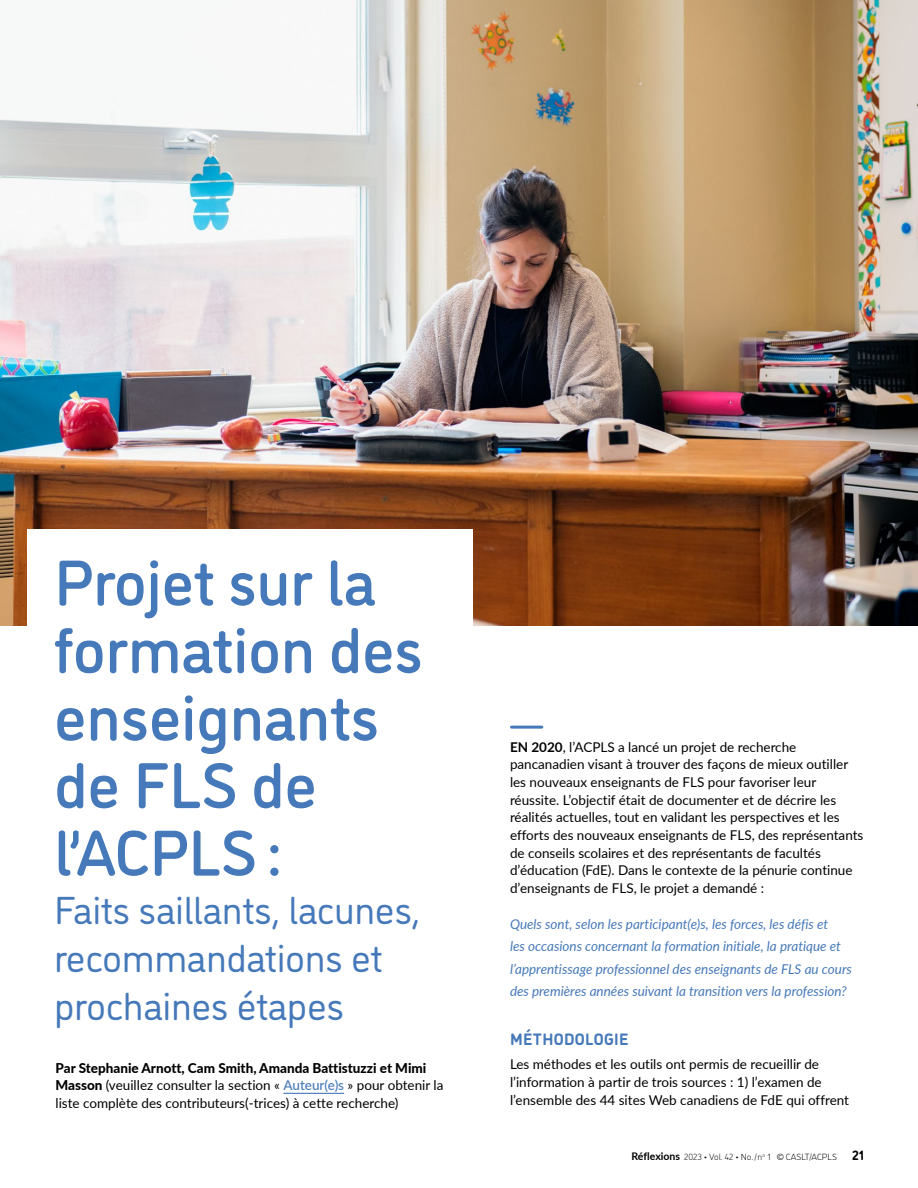
<style>
.page{position:relative;width:918px;height:1188px;background:#fff}
.page>*{position:absolute;margin:0;border:0;box-sizing:border-box;transform-origin:0 0}
.t1{font:500 64.5px/67.5px "DI Nosaur";letter-spacing:-.01em;color:#4679b9}
.t2{font:39px/48px "DI Nosaur";letter-spacing:-.01em;color:#4679b9}
.t3{font:700 16.5px "DI Nosaur";letter-spacing:.02em;color:#4679b9}
.t4{font:13.5px/17.7px "Lato";color:#000}
.t5{font:italic 13.5px/22.5px "Lato";color:#4679b9}
.t6{font:300 9px "DI Nosaur";color:#000}
.s1{font-weight:800}
.s2{font-weight:500;color:#4679b9}
.s3{font-weight:700}
.s4{font-family:"Lato";font-weight:700;font-size:10.5px}
.s5{font-weight:700;font-size:13.5px}
</style>
<div class="page">
<img style="left:0;top:0;width:918px;height:626px">
<div style="left:27px;top:530px;width:445px;height:564px;background:#fff"></div>
<svg style="left:512px;top:726px;width:32px;height:3px"></svg>
<hr style="left:284px;top:1093px;width:60px;height:1px;background:#4679b9">
<h1 class="t1" style="left:54px;top:545px;width:371px">Projet sur la formation des enseignants de FLS de l’ACPLS :</h1>
<h2 class="t2" style="left:54px;top:883px;width:368px">Faits saillants, lacunes, recommandations et prochaines étapes</h2>
<p class="t4" style="left:55px;top:1058px;width:390px"><span class="s1">Par Stephanie Arnott, Cam Smith, Amanda Battistuzzi et Mimi<br>Masson</span> (veuillez consulter la section « <span class="s2">Auteur(e)s</span> » pour obtenir la liste complète des contributeurs(-trices) à cette recherche)</p>
<p class="t4" style="left:510px;top:738px;width:355px"><span class="s3">EN 2020</span>, l’ACPLS a lancé un projet de recherche pancanadien visant à trouver des façons de mieux outiller les nouveaux enseignants de FLS pour favoriser leur réussite. L’objectif était de documenter et de décrire les réalités actuelles, tout en validant les perspectives et les efforts des nouveaux enseignants de FLS, des représentants de conseils scolaires et des représentants de facultés d’éducation (FdE). Dans le contexte de la pénurie continue d’enseignants de FLS, le projet a demandé :</p>
<p class="t5" style="left:510px;top:912px;width:344px">Quels sont, selon les participant(e)s, les forces, les défis et<br>les occasions concernant la formation initiale, la pratique et l’apprentissage professionnel des enseignants de FLS au cours des premières années suivant la transition vers la profession?</p>
<p class="t3" style="left:510px;top:1027px;width:120px">MÉTHODOLOGIE</p>
<p class="t4" style="left:510px;top:1055px;width:341px">Les méthodes et les outils ont permis de recueillir de l’information à partir de trois sources : 1) l’examen de l’ensemble des 44 sites Web canadiens de FdE qui offrent</p>
<p class="t6" style="left:632px;top:1150px;width:234px"><span class="s4">Réflexions</span> 2023 • Vol. 42 • No. /n<sup>o</sup> 1 © CASLT/ACPLS <span class="s5">21</span></p>
</div>
